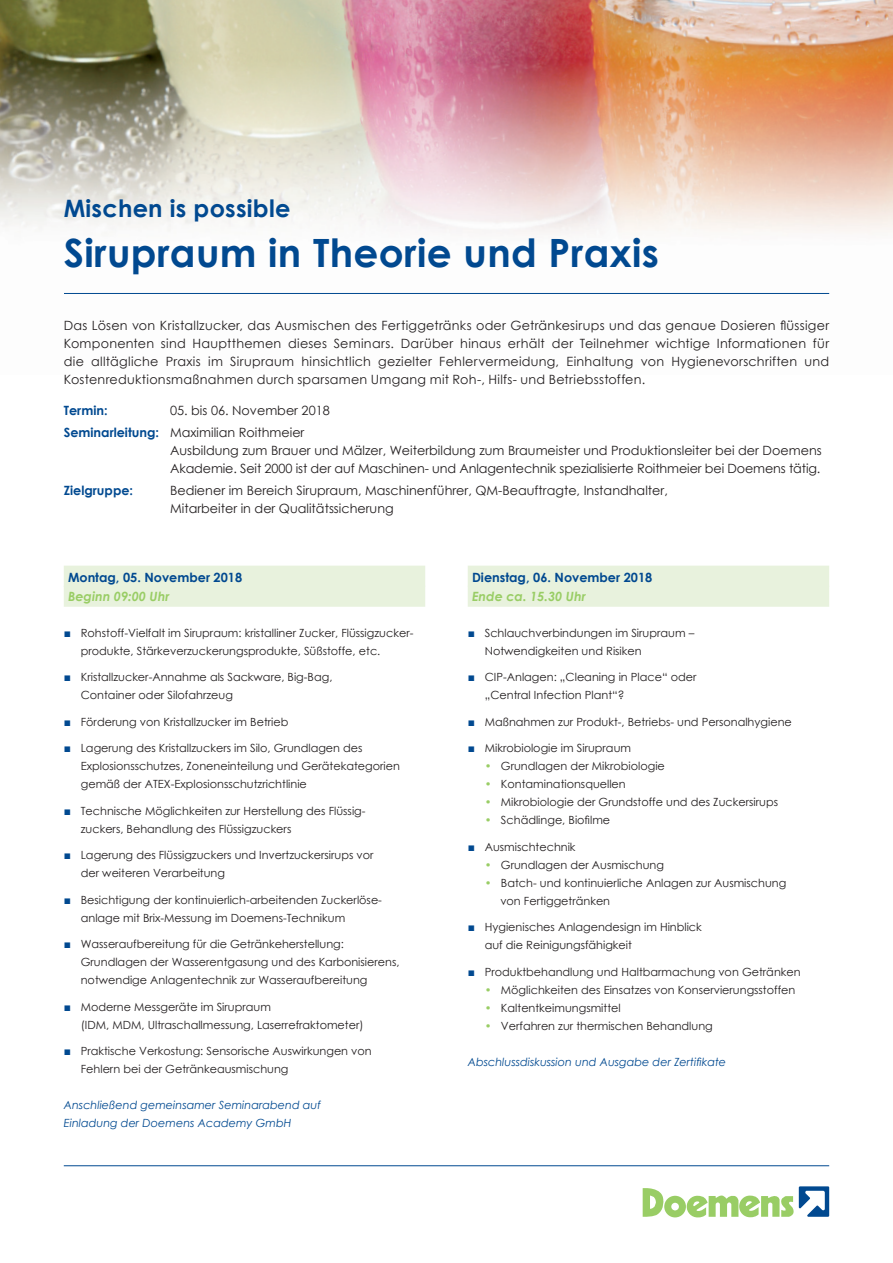
<style>
.page{position:relative;width:893px;height:1263px;background:#fff}
.page>*{position:absolute;margin:0;border:0;box-sizing:border-box;transform-origin:0 0}
.t1{font:700 39px "Century Gothic";letter-spacing:.01em;color:#014990}
.t2{font:700 24px "Century Gothic";letter-spacing:.01em;color:#014990}
.t3{font:12.75px/18px "Century Gothic";color:#231f20}
.t4{font:700 12.75px "Century Gothic";color:#014990}
.t5{font:italic 700 12.75px "Century Gothic";color:#99cd65}
.t6{font:11.25px/18px "Century Gothic";color:#231f20}
.t7{font:italic 11.25px/18px "Century Gothic";color:#014990}
.s1{font-weight:700;color:#014990}
.s2{font-family:"Times New Roman";font-style:italic;font-size:12px;color:#014990}
.s3{color:#99cd65}
</style>
<div class="page">
<img style="left:0;top:0;width:363px;height:231px">
<img style="left:363px;top:0;width:370px;height:233px">
<img style="left:733px;top:0;width:160px;height:294px">
<hr style="left:64px;top:293px;width:765px;height:1px;background:#014990">
<div style="left:64px;top:566px;width:361px;height:21px;background:#e8f2dd"></div>
<div style="left:64px;top:586px;width:361px;height:21px;background:#e8f2dd"></div>
<div style="left:468px;top:566px;width:361px;height:21px;background:#e8f2dd"></div>
<div style="left:468px;top:586px;width:361px;height:21px;background:#e8f2dd"></div>
<svg style="left:643px;top:1186px;width:186px;height:31px"></svg>
<hr style="left:64px;top:1165px;width:765px;height:1px;background:#014990">
<h2 class="t2" style="left:64px;top:190px;width:228px">Mischen is possible</h2>
<h1 class="t1" style="left:64px;top:223px;width:597px">Sirupraum in Theorie und Praxis</h1>
<p class="t3" style="left:64px;top:317px;width:767px;text-align:justify">Das Lösen von Kristallzucker, das Ausmischen des Fertiggetränks oder Getränkesirups und das genaue Dosieren flüssiger Komponenten sind Hauptthemen dieses Seminars. Darüber hinaus erhält der Teilnehmer wichtige Informationen für die alltägliche Praxis im Sirupraum hinsichtlich gezielter Fehlervermeidung, Einhaltung von Hygienevorschriften und Kostenreduktionsmaßnahmen durch sparsamen Umgang mit Roh-, Hilfs- und Betriebsstoffen.</p>
<p class="t4" style="left:64px;top:400px;width:45px">Termin:</p>
<p class="t3" style="left:64px;top:399px;width:268px;line-height:22.2px;text-indent:106px">05. bis 06. November 2018<br><span class="s1">Seminarleitung:</span> Maximilian Roithmeier</p>
<p class="t3" style="left:170px;top:441px;width:653px">Ausbildung zum Brauer und Mälzer, Weiterbildung zum Braumeister und Produktionsleiter bei der Doemens<br>Akademie. Seit 2000 ist der auf Maschinen- und Anlagentechnik spezialisierte Roithmeier bei Doemens tätig.</p>
<p class="t4" style="left:64px;top:481px;width:71px">Zielgruppe:</p>
<p class="t3" style="left:170px;top:481px;width:499px">Bediener im Bereich Sirupraum, Maschinenführer, QM-Beauftragte, Instandhalter,<br>Mitarbeiter in der Qualitätssicherung</p>
<p class="t4" style="left:68px;top:567px;width:176px">Montag, 05. November 2018</p>
<p class="t5" style="left:68px;top:587px;width:103px">Beginn 09:00 Uhr</p>
<p class="t6" style="left:81px;top:623px;width:334px;text-indent:-17px"><span class="s2">■</span> Rohstoff-Vielfalt im Sirupraum: kristalliner Zucker, Flüssigzucker&shy;produkte, Stärkeverzuckerungsprodukte, Süßstoffe, etc.</p>
<p class="t6" style="left:81px;top:668px;width:253px;text-indent:-17px"><span class="s2">■</span> Kristallzucker-Annahme als Sackware, Big-Bag,<br>Container oder Silofahrzeug</p>
<p class="t6" style="left:64px;top:712px;width:226px"><span class="s2">■</span> Förderung von Kristallzucker im Betrieb</p>
<p class="t6" style="left:81px;top:739px;width:321px;text-indent:-17px"><span class="s2">■</span> Lagerung des Kristallzuckers im Silo, Grundlagen des<br>Explosionsschutzes, Zoneneinteilung und Gerätekategorien gemäß der ATEX-Explosionsschutzrichtlinie</p>
<p class="t6" style="left:81px;top:801px;width:286px;text-indent:-17px"><span class="s2">■</span> Technische Möglichkeiten zur Herstellung des Flüssig&shy;zuckers, Behandlung des Flüssigzuckers</p>
<p class="t6" style="left:81px;top:846px;width:294px;text-indent:-17px"><span class="s2">■</span> Lagerung des Flüssigzuckers und Invertzuckersirups vor der weiteren Verarbeitung</p>
<p class="t6" style="left:81px;top:890px;width:303px;text-indent:-17px"><span class="s2">■</span> Besichtigung der kontinuierlich-arbeitenden Zuckerlöse&shy;anlage mit Brix-Messung im Doemens-Technikum</p>
<p class="t6" style="left:81px;top:935px;width:320px;text-indent:-17px"><span class="s2">■</span> Wasseraufbereitung für die Getränkeherstellung:<br>Grundlagen der Wasserentgasung und des Karbonisierens, notwendige Anlagentechnik zur Wasseraufbereitung</p>
<p class="t6" style="left:81px;top:997px;width:284px;text-indent:-17px"><span class="s2">■</span> Moderne Messgeräte im Sirupraum<br>(IDM, MDM, Ultraschallmessung, Laserrefraktometer)</p>
<p class="t6" style="left:81px;top:1042px;width:292px;text-indent:-17px"><span class="s2">■</span> Praktische Verkostung: Sensorische Auswirkungen von<br>Fehlern bei der Getränkeausmischung</p>
<p class="t7" style="left:64px;top:1096px;width:259px">Anschließend gemeinsamer Seminarabend auf<br>Einladung der Doemens Academy GmbH</p>
<p class="t4" style="left:472px;top:567px;width:182px">Dienstag, 06. November 2018</p>
<p class="t5" style="left:472px;top:587px;width:115px">Ende ca. 15.30 Uhr</p>
<p class="t6" style="left:485px;top:623px;width:211px;text-indent:-17px"><span class="s2">■</span> Schlauchverbindungen im Sirupraum –<br>Notwendigkeiten und Risiken</p>
<p class="t6" style="left:485px;top:668px;width:213px;text-indent:-17px"><span class="s2">■</span> CIP-Anlagen: „Cleaning in Place“ oder „Central Infection Plant“?</p>
<p class="t6" style="left:468px;top:712px;width:326px"><span class="s2">■</span> Maßnahmen zur Produkt-, Betriebs- und Personalhygiene</p>
<p class="t6" style="left:468px;top:739px;width:165px"><span class="s2">■</span> Mikrobiologie im Sirupraum</p>
<p class="t6" style="left:485px;top:757px;width:182px"><span class="s3">•</span> Grundlagen der Mikrobiologie</p>
<p class="t6" style="left:485px;top:775px;width:143px"><span class="s3">•</span> Kontaminationsquellen</p>
<p class="t6" style="left:485px;top:793px;width:295px"><span class="s3">•</span> Mikrobiologie der Grundstoffe und des Zuckersirups</p>
<p class="t6" style="left:485px;top:811px;width:127px"><span class="s3">•</span> Schädlinge, Biofilme</p>
<p class="t6" style="left:468px;top:837px;width:109px"><span class="s2">■</span> Ausmischtechnik</p>
<p class="t6" style="left:485px;top:855px;width:181px"><span class="s3">•</span> Grundlagen der Ausmischung</p>
<p class="t6" style="left:500px;top:873px;width:287px;text-indent:-16px"><span class="s3">•</span> Batch- und kontinuierliche Anlagen zur Ausmischung von Fertiggetränken</p>
<p class="t6" style="left:485px;top:918px;width:219px;text-indent:-17px"><span class="s2">■</span> Hygienisches Anlagendesign im Hinblick auf die Reinigungsfähigkeit</p>
<p class="t6" style="left:468px;top:962px;width:334px"><span class="s2">■</span> Produktbehandlung und Haltbarmachung von Getränken</p>
<p class="t6" style="left:485px;top:980px;width:312px"><span class="s3">•</span> Möglichkeiten des Einsatzes von Konservierungsstoffen</p>
<p class="t6" style="left:485px;top:998px;width:137px"><span class="s3">•</span> Kaltentkeimungsmittel</p>
<p class="t6" style="left:485px;top:1016px;width:230px"><span class="s3">•</span> Verfahren zur thermischen Behandlung</p>
<p class="t7" style="left:468px;top:1052px;width:260px">Abschlussdiskussion und Ausgabe der Zertifikate</p>
</div>
